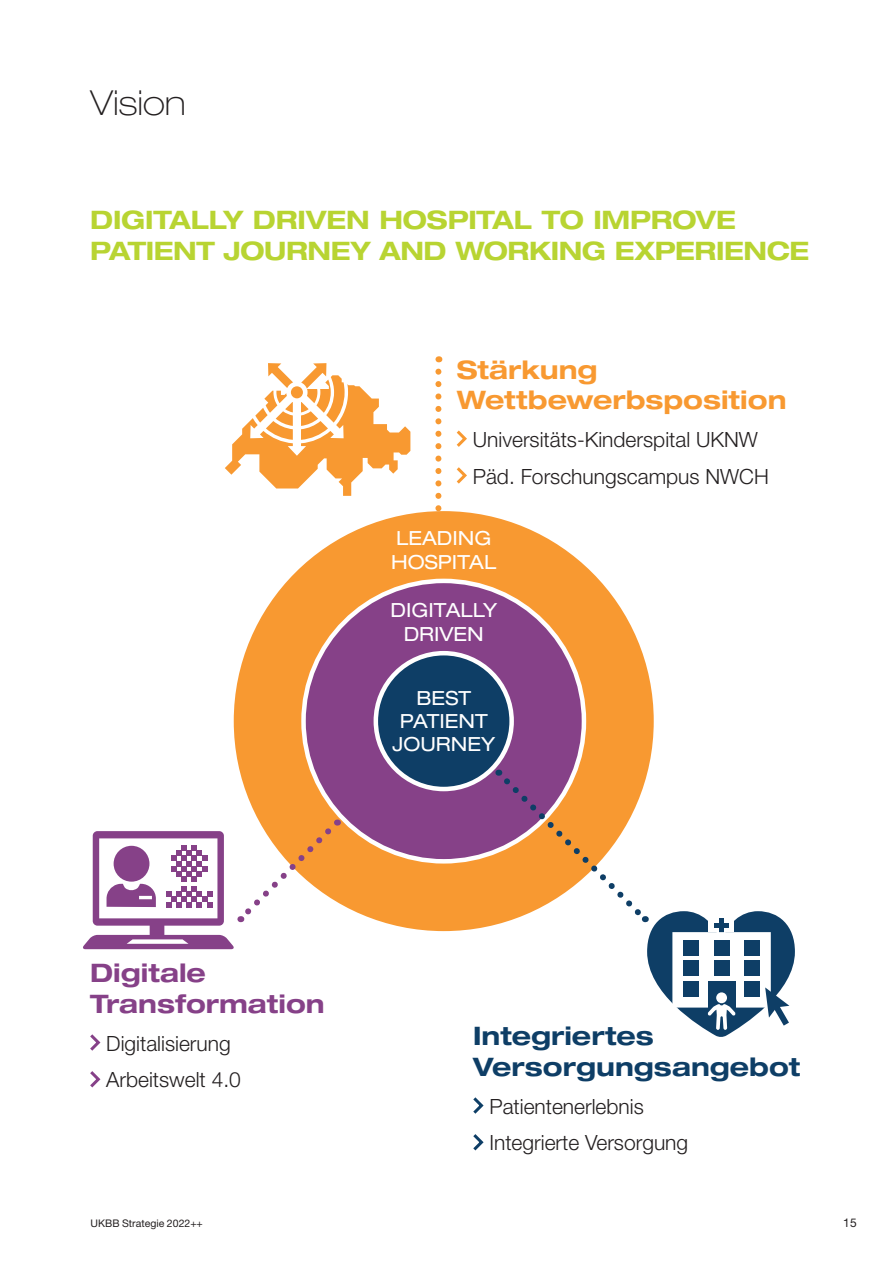
<style>
.page{position:relative;width:893px;height:1263px;background:#fff}
.page>*{position:absolute;margin:0;border:0;box-sizing:border-box;transform-origin:0 0}
.t1{font:100 expanded 34.5px "Helvetica Neue LT Std";color:#231f20}
.t2{font:700 expanded 25.5px/31.5px "Helvetica Neue LT Std";letter-spacing:-.015em;color:#b8d432}
.t3{font:700 expanded 25.5px/30.6px "Helvetica Neue LT Std";color:#0e3e66}
.t4{font:700 expanded 25.5px/30.6px "Helvetica Neue LT Std";color:#f89931}
.t5{font:700 expanded 25.5px/30.6px "Helvetica Neue LT Std";color:#864188}
.t6{font:300 21px/36.8px "Helvetica Neue LT Std";color:#231f20}
.t7{font:expanded 19.5px/23.4px "Helvetica Neue LT Std";color:#fff;text-align:center}
.t8{font:12px "Helvetica Neue LT Std";color:#231f20}
.t9{font:10.5px "Helvetica Neue LT Std";color:#231f20}
</style>
<div class="page">
<svg style="left:456px;top:430px;width:11px;height:17px"></svg>
<svg style="left:456px;top:467px;width:11px;height:17px"></svg>
<svg style="left:473px;top:1097px;width:11px;height:17px"></svg>
<svg style="left:473px;top:1134px;width:11px;height:17px"></svg>
<svg style="left:90px;top:1034px;width:11px;height:17px"></svg>
<svg style="left:90px;top:1071px;width:11px;height:17px"></svg>
<div style="left:229px;top:507px;width:429px;height:428px;background:#f89931;border-radius:50%"></div>
<div style="left:304px;top:581px;width:280px;height:280px;background:#864188;border-radius:50%"></div>
<div style="left:376px;top:653px;width:136px;height:136px;background:#0e3e66;border-radius:50%"></div>
<div style="left:374px;top:651px;width:140px;height:140px;border:4px solid #fff;border-radius:50%"></div>
<svg style="left:225px;top:363px;width:185px;height:133px"></svg>
<div style="left:291px;top:386px;width:12px;height:12px;background:#f89931;border-radius:50%"></div>
<svg style="left:435px;top:372px;width:6px;height:140px"></svg>
<svg style="left:83px;top:819px;width:255px;height:130px"></svg>
<svg style="left:498px;top:770px;width:297px;height:267px"></svg>
<h1 class="t1" style="left:90px;top:82px;width:97px">Vision</h1>
<p class="t2" style="left:90px;top:203px;width:721px">DIGITALLY DRIVEN HOSPITAL TO IMPROVE<br>PATIENT JOURNEY AND WORKING EXPERIENCE</p>
<p class="t4" style="left:457px;top:353px;width:331px">Stärkung<br>Wettbewerbsposition</p>
<p class="t6" style="left:473px;top:421px;width:297px">Universitäts-Kinderspital UKNW<br>Päd. Forschungscampus NWCH</p>
<p class="t7" style="left:391px;top:526px;width:107px;text-align:left">LEADING<br>HOSPITAL</p>
<p class="t7" style="left:391px;top:598px;width:108px">DIGITALLY<br>DRIVEN</p>
<p class="t7" style="left:392px;top:686px;width:104px">BEST<br>PATIENT<br>JOURNEY</p>
<p class="t5" style="left:90px;top:957px;width:236px">Digitale<br>Transformation</p>
<p class="t6" style="left:106px;top:1024px;width:136px">Digitalisierung<br>Arbeitswelt 4.0</p>
<p class="t3" style="left:473px;top:1020px;width:328px">Integriertes<br>Versorgungsangebot</p>
<p class="t6" style="left:489px;top:1087px;width:200px">Patientenerlebnis<br>Integrierte Versorgung</p>
<p class="t9" style="left:91px;top:1217px;width:114px">UKBB Strategie 2022++</p>
<p class="t8" style="left:843px;top:1215px;width:15px">15</p>
</div>
